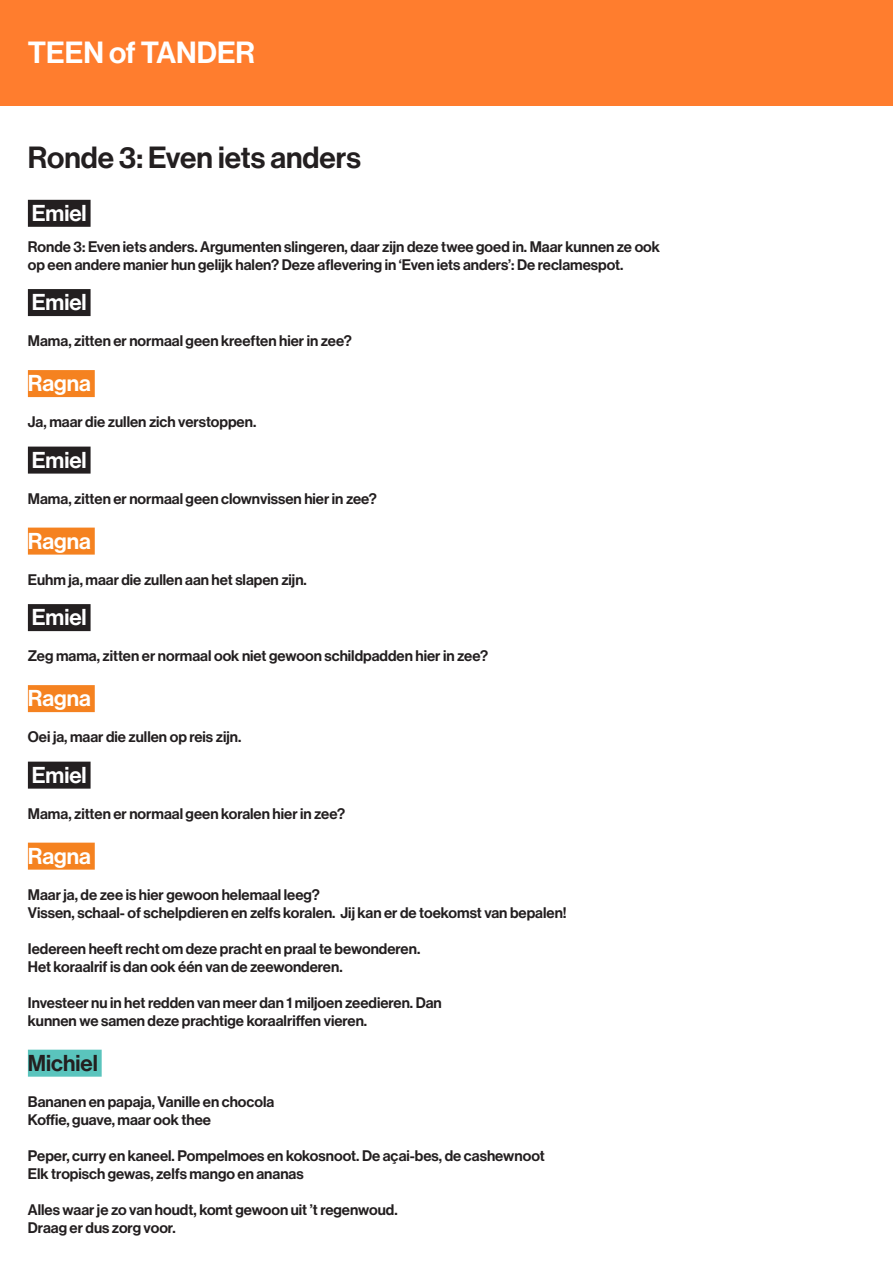
<style>
.page{position:relative;width:893px;height:1263px;background:#fff}
.page>*{position:absolute;margin:0;border:0;box-sizing:border-box;transform-origin:0 0}
.Titel{font:500 30px "Haas Grot Disp 65";color:#231f20}
.t1{font:500 30px "Haas Grot Disp 65";color:#fff}
.Body{font:500 22.5px "Haas Grot Disp 65";color:#fff}
.Body-2{font:500 22.5px "Haas Grot Disp 65";color:#231f20}
.Titel-2{font:500 22.5px "Haas Grot Disp 65";color:#fff}
.Body-3{font:500 15px/18px "Haas Grot Disp 65";color:#231f20}
</style>
<div class="page">
<div style="left:0;top:0;width:893px;height:105px;background:#ff7d2e"></div>
<div style="left:28px;top:200px;width:63px;height:27px;background:#231f20"></div>
<div style="left:28px;top:289px;width:63px;height:27px;background:#231f20"></div>
<div style="left:28px;top:370px;width:67px;height:27px;background:#f58220"></div>
<div style="left:28px;top:447px;width:63px;height:27px;background:#231f20"></div>
<div style="left:28px;top:528px;width:67px;height:27px;background:#f58220"></div>
<div style="left:28px;top:604px;width:63px;height:27px;background:#231f20"></div>
<div style="left:28px;top:685px;width:67px;height:27px;background:#f58220"></div>
<div style="left:28px;top:762px;width:63px;height:27px;background:#231f20"></div>
<div style="left:28px;top:843px;width:67px;height:27px;background:#f58220"></div>
<div style="left:28px;top:1050px;width:74px;height:27px;background:#5ac4bd"></div>
<p class="t1" style="left:28px;top:35px;width:229px">TEEN of TANDER</p>
<p class="Titel" style="left:28px;top:140px;width:335px">Ronde 3: Even iets anders</p>
<p class="Titel-2" style="left:32px;top:200px;width:57px">Emiel</p>
<p class="Body-3" style="left:28px;top:238px;width:634px">Ronde 3: Even iets anders. Argumenten slingeren, daar zijn deze twee goed in. Maar kunnen ze ook op een andere manier hun gelijk halen? Deze aflevering in ‘Even iets anders’: De reclamespot.</p>
<p class="Body" style="left:32px;top:289px;width:57px">Emiel</p>
<p class="Body-3" style="left:28px;top:332px;width:325px">Mama, zitten er normaal geen kreeften hier in zee?</p>
<p class="Body" style="left:28px;top:370px;width:65px">Ragna</p>
<p class="Body-3" style="left:28px;top:413px;width:230px">Ja, maar die zullen zich verstoppen.</p>
<p class="Body" style="left:32px;top:447px;width:57px">Emiel</p>
<p class="Body-3" style="left:28px;top:490px;width:351px">Mama, zitten er normaal geen clownvissen hier in zee?</p>
<p class="Body" style="left:28px;top:528px;width:65px">Ragna</p>
<p class="Body-3" style="left:28px;top:571px;width:280px">Euhm ja, maar die zullen aan het slapen zijn.</p>
<p class="Body" style="left:32px;top:604px;width:57px">Emiel</p>
<p class="Body-3" style="left:28px;top:647px;width:462px">Zeg mama, zitten er normaal ook niet gewoon schildpadden hier in zee?</p>
<p class="Body" style="left:28px;top:685px;width:65px">Ragna</p>
<p class="Body-3" style="left:28px;top:728px;width:215px">Oei ja, maar die zullen op reis zijn.</p>
<p class="Body" style="left:32px;top:762px;width:57px">Emiel</p>
<p class="Body-3" style="left:28px;top:805px;width:319px">Mama, zitten er normaal geen koralen hier in zee?</p>
<p class="Body" style="left:28px;top:843px;width:65px">Ragna</p>
<p class="Body-3" style="left:28px;top:886px;width:294px">Maar ja, de zee is hier gewoon helemaal leeg?</p>
<p class="Body-3" style="left:28px;top:904px;width:540px">Vissen, schaal- of schelpdieren en zelfs koralen. Jij kan er de toekomst van bepalen!</p>
<p class="Body-3" style="left:28px;top:940px;width:394px">Iedereen heeft recht om deze pracht en praal te bewonderen.<br>Het koraalrif is dan ook één van de zeewonderen.</p>
<p class="Body-3" style="left:28px;top:994px;width:415px">Investeer nu in het redden van meer dan 1 miljoen zeedieren. Dan kunnen we samen deze prachtige koraalriffen vieren.</p>
<p class="Body-2" style="left:28px;top:1050px;width:71px">Michiel</p>
<p class="Body-3" style="left:28px;top:1093px;width:248px">Bananen en papaja, Vanille en chocola</p>
<p class="Body-3" style="left:28px;top:1111px;width:185px">Koffie, guave, maar ook thee</p>
<p class="Body-3" style="left:28px;top:1147px;width:518px">Peper, curry en kaneel. Pompelmoes en kokosnoot. De açai-bes, de cashewnoot</p>
<p class="Body-3" style="left:28px;top:1165px;width:277px">Elk tropisch gewas, zelfs mango en ananas</p>
<p class="Body-3" style="left:28px;top:1201px;width:371px">Alles waar je zo van houdt, komt gewoon uit ’t regenwoud.</p>
<p class="Body-3" style="left:28px;top:1219px;width:149px">Draag er dus zorg voor.</p>
</div>
